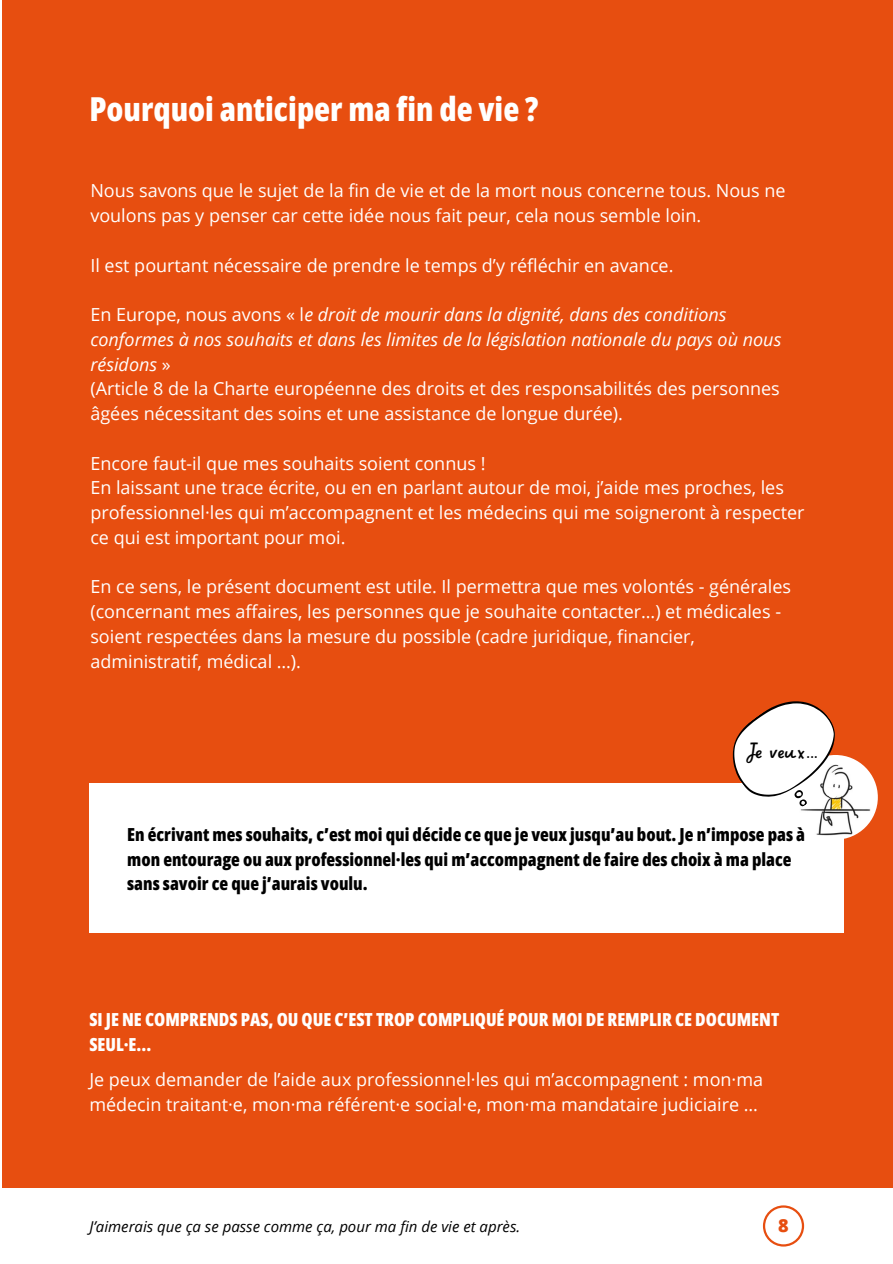
<style>
.page{position:relative;width:893px;height:1264px;background:#fff}
.page>*{position:absolute;margin:0;border:0;box-sizing:border-box;transform-origin:0 0}
.t1{font:800 33px "Open Sans Condensed";color:#fffffe}
.t2{font:25.5px "Sweet Apricot";color:#000}
.t3{font:18px/24.8px "Open Sans";color:#fffffe}
.t4{font:800 18px/24.8px "Open Sans Condensed";color:#000}
.t5{font:800 18px/24.8px "Open Sans Condensed";color:#fffffe}
.t6{font:800 18px "Open Sans";color:#e74e10}
.t7{font:italic 15px "Open Sans";color:#000}
.s1{font-style:italic}
</style>
<div class="page">
<div style="left:2px;top:0;width:890px;height:1187px;background:#e74e10"></div>
<svg style="left:762px;top:1205px;width:42px;height:41px"></svg>
<div style="left:89px;top:783px;width:755px;height:149px;background:#fff"></div>
<img style="left:793px;top:755px;width:84px;height:84px;border-radius:50%">
<svg style="left:732px;top:701px;width:118px;height:110px"></svg>
<h2 class="t1" style="left:89px;top:86px;width:450px">Pourquoi anticiper ma fin de vie ?</h2>
<h1 class="t3" style="left:90px;top:178px;width:696px">Nous savons que le sujet de la fin de vie et de la mort nous concerne tous. Nous ne voulons pas y penser car cette idée nous fait peur, cela nous semble loin.</h1>
<h5 class="t3" style="left:90px;top:252px;width:584px">Il est pourtant nécessaire de prendre le temps d’y réfléchir en avance.</h5>
<h5 class="t3" style="left:90px;top:302px;width:692px">En Europe, nous avons « l<span class="s1">e droit de mourir dans la dignité, dans des conditions conformes à nos souhaits et dans les limites de la législation nationale du pays où nous résidons</span> »<br>(Article 8 de la Charte européenne des droits et des responsabilités des personnes âgées nécessitant des soins et une assistance de longue durée).</h5>
<h5 class="t3" style="left:90px;top:450px;width:715px">Encore faut-il que mes souhaits soient connus !<br>En laissant une trace écrite, ou en en parlant autour de moi, j’aide mes proches, les professionnel·les qui m’accompagnent et les médecins qui me soigneront à respecter ce qui est important pour moi.</h5>
<h5 class="t3" style="left:90px;top:574px;width:702px">En ce sens, le présent document est utile. Il permettra que mes volontés - générales (concernant mes affaires, les personnes que je souhaite contacter…) et médicales - soient respectées dans la mesure du possible (cadre juridique, financier, administratif, médical …).</h5>
<p class="t2" style="left:747px;top:734px;width:72px">Je veux...</p>
<h3 class="t4" style="left:127px;top:821px;width:679px">En écrivant mes souhaits, c’est moi qui décide ce que je veux jusqu’au bout. Je n’impose pas à mon entourage ou aux professionnel·les qui m’accompagnent de faire des choix à ma place sans savoir ce que j’aurais voulu.</h3>
<p class="t5" style="left:89px;top:1007px;width:691px">SI JE NE COMPRENDS PAS, OU QUE C’EST TROP COMPLIQUÉ POUR MOI DE REMPLIR CE DOCUMENT<br>SEUL·E...</p>
<h5 class="t3" style="left:89px;top:1067px;width:675px">Je peux demander de l’aide aux professionnel·les qui m’accompagnent : mon·ma médecin traitant·e, mon·ma référent·e social·e, mon·ma mandataire judiciaire …</h5>
<h4 class="t7" style="left:89px;top:1215px;width:432px">J’aimerais que ça se passe comme ça, pour ma fin de vie et après.</h4>
<p class="t6" style="left:778px;top:1212px;width:12px">8</p>
</div>
